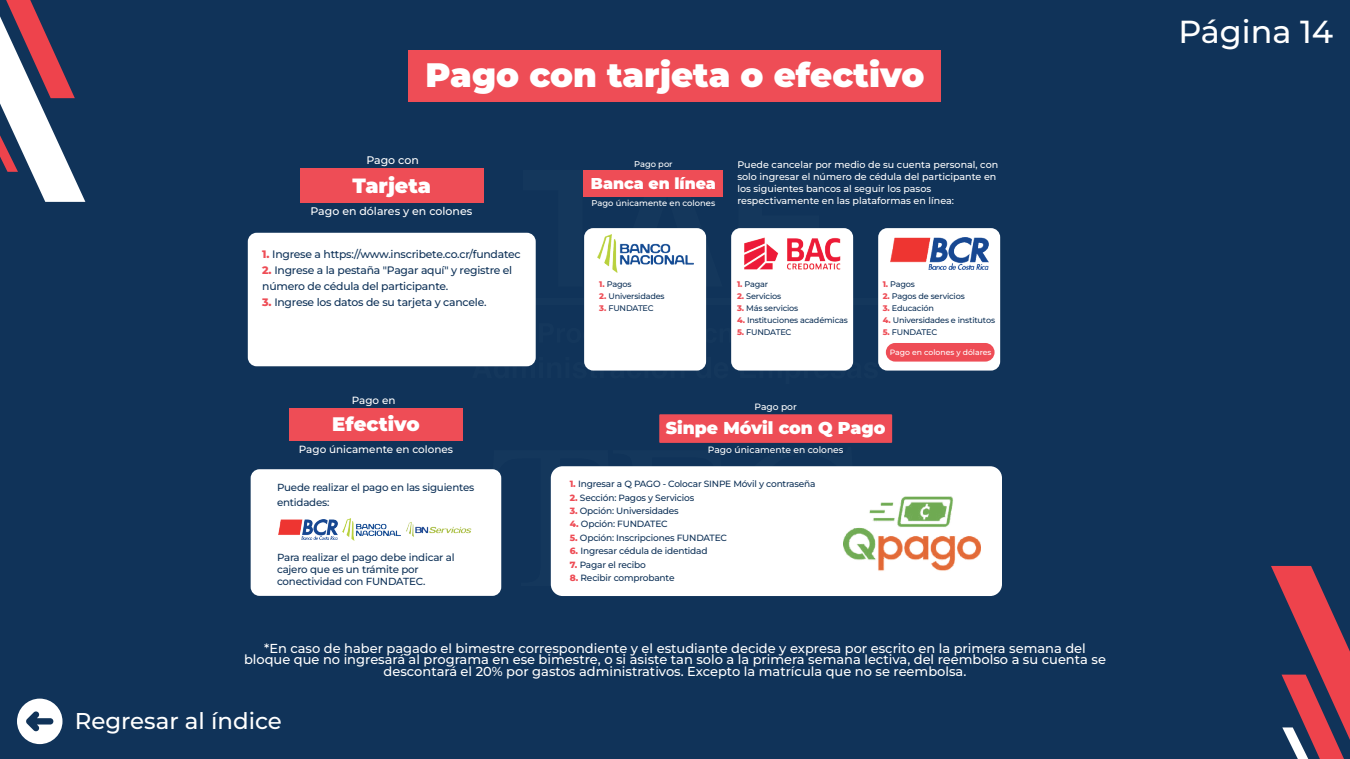
<style>
.page{position:relative;width:1350px;height:759px;background:#103359}
.page>*{position:absolute;margin:0;border:0;box-sizing:border-box;transform-origin:0 0}
.t1{font:900 33.9px "Montserrat";color:#fff}
.t2{font:500 31.8px "Montserrat";color:#fff}
.t3{font:500 22.95px "Montserrat";color:#fff}
.t4{font:900 20.7px "Montserrat";color:#fff}
.t5{font:900 19.5px "Montserrat";color:#fff}
.t6{font:900 17.25px "Montserrat";color:#fff}
.t7{font:900 15.75px "Montserrat";color:#fff}
.t8{font:500 13.05px/11.6px "Montserrat";color:#fff;text-align:center}
.t9{font:500 10.95px "Montserrat";color:#fff}
.t10{font:500 10.8px/16px "Montserrat";letter-spacing:-.02em;color:#103359}
.t11{font:500 10.35px "Montserrat";color:#fff}
.t12{font:500 10.2px/12px "Montserrat";letter-spacing:-.02em;color:#103359}
.t13{font:500 9.6px/12.1px "Montserrat";color:#fff}
.t14{font:500 9.15px "Montserrat";color:#fff}
.t15{font:500 9px "Montserrat";letter-spacing:-.02em;color:#103359}
.t16{font:500 8.4px "Montserrat";color:#fff}
.t17{font:500 8.1px "Montserrat";letter-spacing:-.02em;color:#103359}
.t18{font:500 7.65px "Montserrat";color:#fff}
.s1{font-weight:800;color:#ee4d56}
</style>
<div class="page">
<svg style="left:495px;top:466px;width:64px;height:123px"></svg>
<svg style="left:523px;top:170px;width:200px;height:117px"></svg>
<svg style="left:706px;top:322px;width:1px;height:21px"></svg>
<svg style="left:472px;top:360px;width:64px;height:7px"></svg>
<div style="left:456px;top:298px;width:438px;height:7px;background:#14375c"></div>
<div style="left:409px;top:51px;width:532px;height:51px;background:#ee4d56"></div>
<div style="left:300px;top:169px;width:183px;height:34px;background:#ee4d56"></div>
<div style="left:248px;top:233px;width:288px;height:133px;background:#fff;border-radius:9px"></div>
<div style="left:289px;top:408px;width:174px;height:33px;background:#ee4d56"></div>
<div style="left:251px;top:469px;width:250px;height:127px;background:#fff;border-radius:9px"></div>
<img style="left:278px;top:520px;width:60px;height:19px">
<img style="left:342px;top:518px;width:58px;height:23px">
<img style="left:406px;top:522px;width:66px;height:15px">
<div style="left:659px;top:414px;width:233px;height:29px;background:#ee4d56"></div>
<div style="left:551px;top:466px;width:451px;height:130px;background:#fff;border-radius:12px"></div>
<img style="left:844px;top:496px;width:137px;height:75px">
<div style="left:584px;top:170px;width:139px;height:26px;background:#ee4d56"></div>
<div style="left:878px;top:228px;width:122px;height:143px;background:#fff;border-radius:9px"></div>
<img style="left:891px;top:238px;width:98px;height:31px">
<div style="left:886px;top:343px;width:109px;height:19px;background:#ee4d56;border-radius:9px"></div>
<div style="left:731px;top:228px;width:122px;height:143px;background:#fff;border-radius:9px"></div>
<img style="left:744px;top:237px;width:97px;height:33px">
<div style="left:584px;top:228px;width:122px;height:143px;background:#fff;border-radius:9px"></div>
<img style="left:598px;top:235px;width:95px;height:37px">
<svg style="left:17px;top:698px;width:46px;height:46px"></svg>
<svg style="left:1271px;top:566px;width:79px;height:193px"></svg>
<svg style="left:0;top:0;width:85px;height:202px"></svg>
<h1 class="t1" style="left:426px;top:49px;width:500px">Pago con tarjeta o efectivo</h1>
<p class="t9" style="left:366px;top:152px;width:54px">Pago con</p>
<h3 class="t4" style="left:352px;top:170px;width:80px">Tarjeta</h3>
<p class="t9" style="left:311px;top:204px;width:163px">Pago en dólares y en colones</p>
<p class="t10" style="left:262px;top:246px;width:260px"><span class="s1">1.</span> Ingrese a https://www.inscribete.co.cr/fundatec</p>
<p class="t10" style="left:262px;top:262px;width:252px"><span class="s1">2.</span> Ingrese a la pestaña "Pagar aquí" y registre el número de cédula del participante.</p>
<p class="t10" style="left:262px;top:294px;width:226px"><span class="s1">3.</span> Ingrese los datos de su tarjeta y cancele.</p>
<p class="t11" style="left:352px;top:393px;width:45px">Pago en</p>
<h3 class="t5" style="left:332px;top:410px;width:89px">Efectivo</h3>
<p class="t11" style="left:299px;top:442px;width:156px">Pago únicamente en colones</p>
<p class="t12" style="left:277px;top:479px;width:199px;line-height:15.1px">Puede realizar el pago en las siguientes entidades:</p>
<p class="t12" style="left:277px;top:551px;width:179px">Para realizar el pago debe indicar al cajero que es un trámite por conectividad con FUNDATEC.</p>
<p class="t16" style="left:634px;top:158px;width:40px">Pago por</p>
<p class="t13" style="left:737px;top:158px;width:262px">Puede cancelar por medio de su cuenta personal, con solo ingresar el número de cédula del participante en los siguientes bancos al seguir los pasos respectivamente en las plataformas en línea:</p>
<p class="t7" style="left:591px;top:171px;width:127px">Banca en línea</p>
<p class="t16" style="left:592px;top:197px;width:125px">Pago únicamente en colones</p>
<p class="t17" style="left:599px;top:278px;width:34px"><span class="s1">1.</span> Pagos</p>
<p class="t17" style="left:599px;top:290px;width:67px"><span class="s1">2.</span> Universidades</p>
<p class="t17" style="left:599px;top:302px;width:56px"><span class="s1">3.</span> FUNDATEC</p>
<p class="t17" style="left:737px;top:278px;width:33px"><span class="s1">1.</span> Pagar</p>
<p class="t17" style="left:737px;top:290px;width:46px"><span class="s1">2.</span> Servicios</p>
<p class="t17" style="left:737px;top:302px;width:63px"><span class="s1">3.</span> Más servicios</p>
<p class="t17" style="left:737px;top:314px;width:112px"><span class="s1">4.</span> Instituciones académicas</p>
<p class="t17" style="left:737px;top:326px;width:56px"><span class="s1">5.</span> FUNDATEC</p>
<p class="t14" style="left:755px;top:401px;width:44px">Pago por</p>
<p class="t17" style="left:883px;top:278px;width:34px"><span class="s1">1.</span> Pagos</p>
<p class="t17" style="left:883px;top:290px;width:84px"><span class="s1">2.</span> Pagos de servicios</p>
<p class="t17" style="left:883px;top:302px;width:53px"><span class="s1">3.</span> Educación</p>
<p class="t17" style="left:883px;top:314px;width:114px"><span class="s1">4.</span> Universidades e institutos</p>
<p class="t17" style="left:883px;top:326px;width:56px"><span class="s1">5.</span> FUNDATEC</p>
<p class="t18" style="left:890px;top:347px;width:103px">Pago en colones y dólares</p>
<h3 class="t6" style="left:666px;top:415px;width:221px">Sinpe Móvil con Q Pago</h3>
<p class="t14" style="left:708px;top:444px;width:137px">Pago únicamente en colones</p>
<p class="t15" style="left:570px;top:478px;width:247px"><span class="s1">1.</span> Ingresar a Q PAGO - Colocar SINPE Móvil y contraseña</p>
<p class="t15" style="left:570px;top:491px;width:126px"><span class="s1">2.</span> Sección: Pagos y Servicios</p>
<p class="t15" style="left:570px;top:505px;width:111px"><span class="s1">3.</span> Opción: Universidades</p>
<p class="t15" style="left:570px;top:518px;width:99px"><span class="s1">4.</span> Opción: FUNDATEC</p>
<p class="t15" style="left:570px;top:531px;width:159px"><span class="s1">5.</span> Opción: Inscripciones FUNDATEC</p>
<p class="t15" style="left:570px;top:545px;width:139px"><span class="s1">6.</span> Ingresar cédula de identidad</p>
<p class="t15" style="left:570px;top:558px;width:78px"><span class="s1">7.</span> Pagar el recibo</p>
<p class="t15" style="left:570px;top:571px;width:106px"><span class="s1">8.</span> Recibir comprobante</p>
<p class="t8" style="left:244px;top:642px;width:863px">*En caso de haber pagado el bimestre correspondiente y el estudiante decide y expresa por escrito en la primera semana del bloque que no ingresará al programa en ese bimestre, o si asiste tan solo a la primera semana lectiva, del reembolso a su cuenta se descontará el 20% por gastos administrativos. Excepto la matrícula que no se reembolsa.</p>
<h3 class="t3" style="left:75px;top:705px;width:209px">Regresar al índice</h3>
<h2 class="t2" style="left:1178px;top:10px;width:156px">Página 14</h2>
</div>
